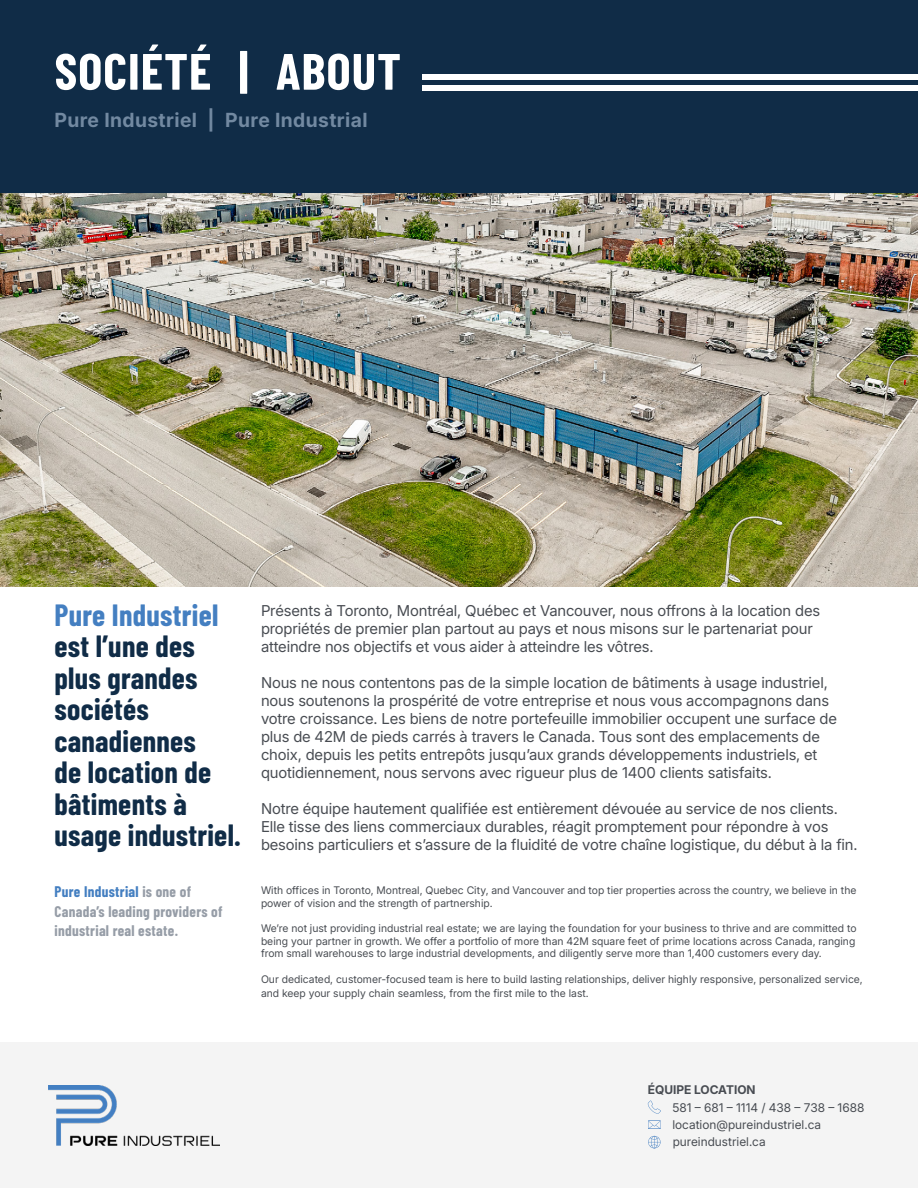
<style>
.page{position:relative;width:918px;height:1188px;background:#fff}
.page>*{position:absolute;margin:0;border:0;box-sizing:border-box;transform-origin:0 0}
.t1{font:700 51px "Barlow Condensed";letter-spacing:.02em;color:#fff}
.t2{font:700 30px/31.5px "Barlow Condensed";letter-spacing:.01em;color:#102c47}
.t3{font:700 30px "Barlow Condensed";letter-spacing:.01em;color:#447fc1}
.t4{font:700 19.5px "Inter 18 pt";letter-spacing:.02em;color:#7289a1}
.t5{font:15px/18px "Inter 18 pt";letter-spacing:-.01em;color:#484c52}
.t6{font:700 15px/19.5px "Barlow Condensed";letter-spacing:.02em;color:#969da7}
.t7{font:12px "Inter 18 pt";color:#484c52}
.t8{font:700 12px "Inter 18 pt";color:#484c52}
.t9{font:10.5px/12.6px "Inter 18 pt";color:#484c52}
.s1{color:#447fc1}
</style>
<div class="page">
<div style="left:0;top:1043px;width:918px;height:145px;background:#f4f4f4"></div>
<div style="left:0;top:0;width:918px;height:193px;background:#102c47"></div>
<img style="left:0;top:193px;width:918px;height:394px">
<div style="left:423px;top:74px;width:495px;height:6px;background:#fff"></div>
<div style="left:423px;top:85px;width:495px;height:6px;background:#fff"></div>
<img style="left:48px;top:1085px;width:172px;height:61px">
<svg style="left:648px;top:1136px;width:13px;height:12px"></svg>
<svg style="left:648px;top:1101px;width:13px;height:13px"></svg>
<svg style="left:648px;top:1121px;width:13px;height:8px"></svg>
<h1 class="t1" style="left:55px;top:35px;width:348px">SOCIÉTÉ | ABOUT</h1>
<h3 class="t4" style="left:55px;top:105px;width:315px">Pure Industriel | Pure Industrial</h3>
<h2 class="t3" style="left:55px;top:594px;width:165px">Pure Industriel</h2>
<h2 class="t2" style="left:55px;top:629px;width:188px">est l’une des plus grandes sociétés canadiennes<br>de location de bâtiments à usage industriel.</h2>
<p class="t6" style="left:55px;top:881px;width:170px"><span class="s1">Pure Industrial</span> is one of<br>Canada’s leading providers of industrial real estate.</p>
<p class="t5" style="left:261px;top:601px;width:561px">Présents à Toronto, Montréal, Québec et Vancouver, nous offrons à la location des propriétés de premier plan partout au pays et nous misons sur le partenariat pour atteindre nos objectifs et vous aider à atteindre les vôtres.</p>
<p class="t5" style="left:261px;top:673px;width:577px">Nous ne nous contentons pas de la simple location de bâtiments à usage industriel, nous soutenons la prospérité de votre entreprise et nous vous accompagnons dans votre croissance. Les biens de notre portefeuille immobilier occupent une surface de plus de 42M de pieds carrés à travers le Canada. Tous sont des emplacements de choix, depuis les petits entrepôts jusqu’aux grands développements industriels, et quotidiennement, nous servons avec rigueur plus de 1400 clients satisfaits.</p>
<p class="t5" style="left:261px;top:799px;width:598px">Notre équipe hautement qualifiée est entièrement dévouée au service de nos clients.<br>Elle tisse des liens commerciaux durables, réagit promptement pour répondre à vos besoins particuliers et s’assure de la fluidité de votre chaîne logistique, du début à la fin.</p>
<p class="t9" style="left:261px;top:884px;width:597px">With offices in Toronto, Montreal, Quebec City, and Vancouver and top tier properties across the country, we believe in the power of vision and the strength of partnership.</p>
<p class="t9" style="left:261px;top:922px;width:597px;text-align:justify">We’re not just providing industrial real estate; we are laying the foundation for your business to thrive and are committed to being your partner in growth. We offer a portfolio of more than 42M square feet of prime locations across Canada, ranging from small warehouses to large industrial developments, and diligently serve more than 1,400 customers every day.</p>
<p class="t9" style="left:261px;top:971px;width:603px;line-height:14.4px">Our dedicated, customer-focused team is here to build lasting relationships, deliver highly responsive, personalized service, and keep your supply chain seamless, from the first mile to the last.</p>
<p class="t8" style="left:648px;top:1080px;width:109px">ÉQUIPE LOCATION</p>
<p class="t7" style="left:672px;top:1116px;width:150px">location@pureindustriel.ca</p>
<p class="t7" style="left:672px;top:1098px;width:193px">581 – 681 – 1114 / 438 – 738 – 1688</p>
<p class="t7" style="left:673px;top:1133px;width:95px">pureindustriel.ca</p>
</div>
